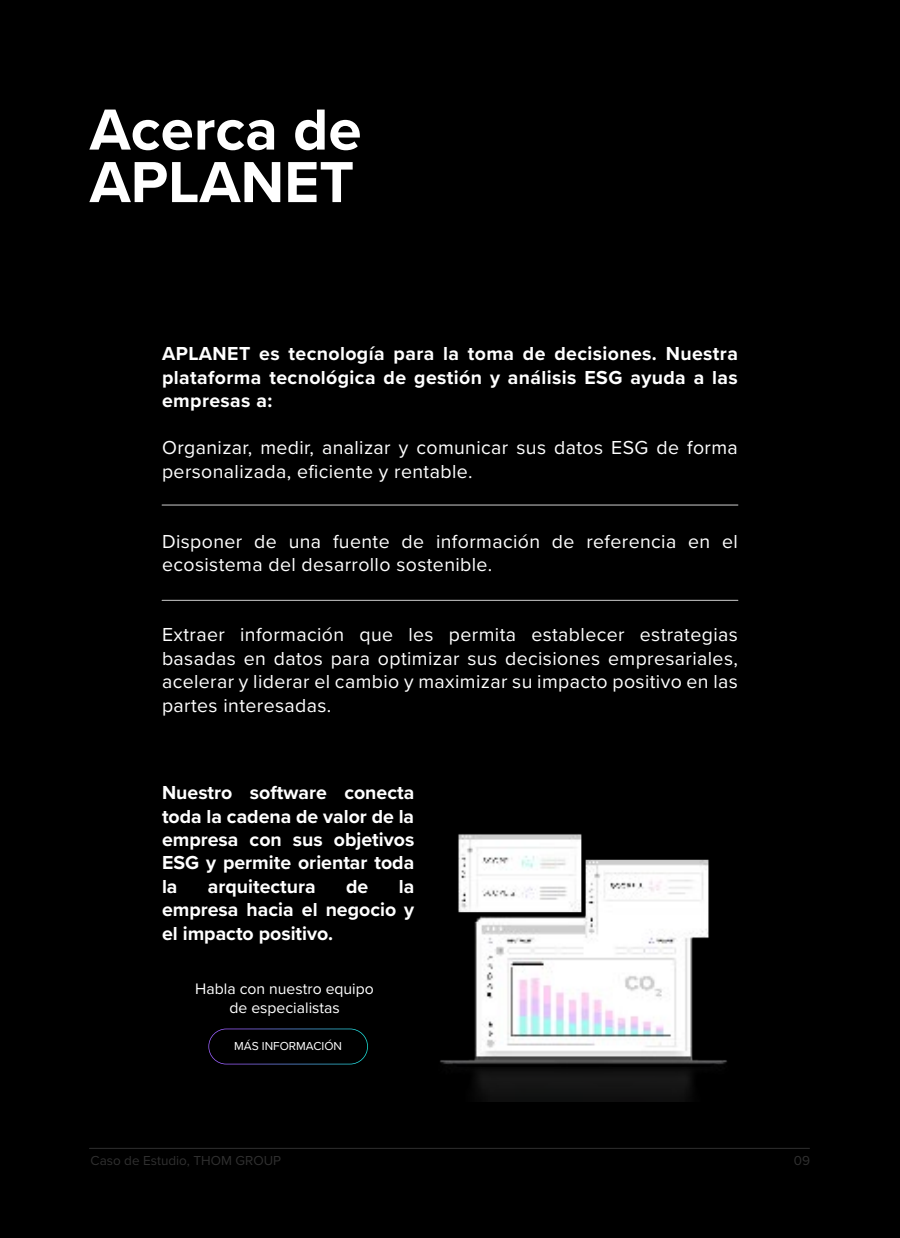
<style>
.page{position:relative;width:900px;height:1238px;background:#000}
.page>*{position:absolute;margin:0;border:0;box-sizing:border-box;transform-origin:0 0}
.t1{font:700 60px/52.5px "Proxima Nova";color:#fff}
.t2{font:19.5px/23.4px "Proxima Nova";letter-spacing:.02em;color:#fff}
.t3{font:700 19.5px/23.4px "Proxima Nova";color:#fff;text-align:justify}
.t4{font:15.75px/18.9px "Proxima Nova";color:#fff;text-align:center}
.t5{font:13.5px "Proxima Nova";color:#303030}
.t6{font:12px "Proxima Nova";color:#fff}
</style>
<div class="page">
<hr style="left:89px;top:1148px;width:720px;height:1px;background:#303030">
<hr style="left:162px;top:504px;width:576px;height:1px;background:#cecece">
<hr style="left:162px;top:600px;width:576px;height:1px;background:#cecece">
<img style="left:351px;top:834px;width:376px;height:268px">
<svg style="left:208px;top:1028px;width:160px;height:36px"></svg>
<h1 class="t1" style="left:90px;top:102px;width:273px">Acerca de<br>APLANET</h1>
<p class="t3" style="left:162px;top:342px;width:577px">APLANET es tecnología para la toma de decisiones. Nuestra plataforma tecnológica de gestión y análisis ESG ayuda a las empresas a:</p>
<p class="t2" style="left:162px;top:435px;width:577px">Organizar, medir, analizar y comunicar sus datos ESG de forma personalizada, eficiente y rentable.</p>
<p class="t2" style="left:162px;top:528px;width:577px">Disponer de una fuente de información de referencia en el ecosistema del desarrollo sostenible.</p>
<p class="t2" style="left:162px;top:622px;width:577px;text-align:justify">Extraer información que les permita establecer estrategias basadas en datos para optimizar sus decisiones empresariales, acelerar y liderar el cambio y maximizar su impacto positivo en las partes interesadas.</p>
<p class="t3" style="left:162px;top:780px;width:254px">Nuestro software conecta toda la cadena de valor de la empresa con sus objetivos ESG y permite orientar toda la</p>
<p class="t3" style="left:208px;top:874px;width:109px">arquitectura</p>
<p class="t3" style="left:346px;top:874px;width:24px">de</p>
<p class="t3" style="left:162px;top:874px;width:254px;text-indent:237px">la empresa hacia el negocio y el impacto positivo.</p>
<p class="t4" style="left:195px;top:978px;width:180px">Habla con nuestro equipo de especialistas</p>
<p class="t6" style="left:234px;top:1037px;width:109px">MÁS INFORMACIÓN</p>
<p class="t5" style="left:91px;top:1150px;width:192px">Caso de Estudio, THOM GROUP</p>
<p class="t5" style="left:794px;top:1150px;width:18px">09</p>
</div>
